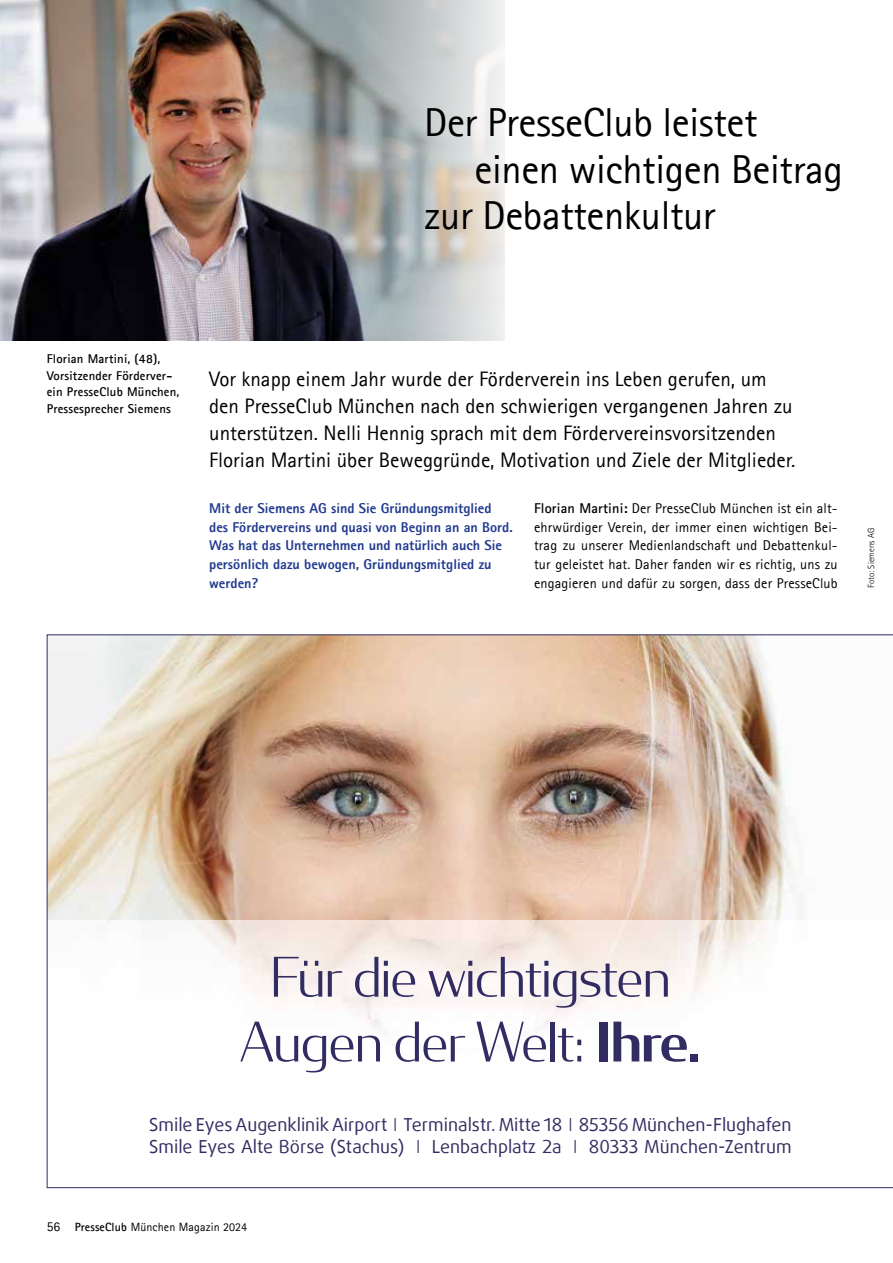
<style>
.page{position:relative;width:893px;height:1263px;background:#fff}
.page>*{position:absolute;margin:0;border:0;box-sizing:border-box;transform-origin:0 0}
.t1{font:300 54px/64.8px "Condor";letter-spacing:-.015em;color:#312c62;text-align:center}
.t2{font:40.5px "Agfa Rotis Sans Serif";letter-spacing:-.01em;color:#000}
.t3{font:21px/27px "Agfa Rotis Sans Serif";color:#000}
.t4{font:18px/21.6px "Daxline LF";color:#312c62}
.t5{font:14.25px/18.8px "Agfa Rotis Sans Serif";letter-spacing:.01em;color:#000;text-align:justify}
.t6{font:800 14.25px/18.8px "Agfa Rotis Sans Serif";color:#213a8f}
.t7{font:700 12.75px/16.5px "Agfa Rotis Sans Serif";letter-spacing:.015em;color:#000}
.t8{font:12px "Agfa Rotis Sans Serif";letter-spacing:.01em;color:#000}
.t9{font:300 9px "Agfa Rotis Sans Serif";color:#000}
.s1{font-weight:700}
.s2{font-weight:500}
.s3{font-weight:300}
.s4{font-size:13.5px}
</style>
<div class="page">
<svg style="left:47px;top:635px;width:845px;height:553px"></svg>
<img style="left:0;top:0;width:505px;height:340px">
<h2 class="t2" style="left:424px;top:99px;width:335px">Der PresseClub leistet</h2>
<h2 class="t2" style="left:475px;top:145px;width:370px">einen wichtigen Beitrag</h2>
<h2 class="t2" style="left:424px;top:192px;width:293px">zur Debattenkultur</h2>
<p class="t7" style="left:47px;top:350px;width:134px">Florian Martini, (48),<br>Vorsitzender Förderver&shy;ein PresseClub München,<br>Pressesprecher Siemens</p>
<p class="t3" style="left:209px;top:366px;width:588px">Vor knapp einem Jahr wurde der Förderverein ins Leben gerufen, um den PresseClub München nach den schwierigen vergangenen Jahren zu unterstützen. Nelli Hennig sprach mit dem Fördervereinsvorsitzenden Florian Martini über Beweggründe, Motivation und Ziele der Mitglieder.</p>
<p class="t6" style="left:209px;top:498px;width:305px">Mit der Siemens AG sind Sie Gründungsmitglied des Fördervereins und quasi von Beginn an an Bord.<br>Was hat das Unternehmen und natürlich auch Sie persönlich dazu bewogen, Gründungsmitglied zu werden?</p>
<p class="t5" style="left:534px;top:498px;width:305px"><span class="s1">Florian Martini:</span> Der PresseClub München ist ein alt&shy;ehrwürdiger Verein, der immer einen wichtigen Bei&shy;trag zu unserer Medienlandschaft und Debattenkul&shy;tur geleistet hat. Daher fanden wir es richtig, uns zu engagieren und dafür zu sorgen, dass der PresseClub</p>
<p class="t9" style="left:866px;top:588px;width:62px;rotate:-90deg">Foto: Siemens AG</p>
<h1 class="t1" style="left:240px;top:943px;width:463px">Für die wichtigsten<br>Augen der Welt: <span class="s2">Ihre.</span></h1>
<p class="t4" style="left:149px;top:1114px;width:644px">Smile Eyes Augenklinik Airport <span class="s3">I</span> Terminalstr. Mitte 18 <span class="s3">I</span> 85356 München-Flughafen<br>Smile Eyes Alte Börse (Stachus) <span class="s3">I</span> Lenbachplatz 2a <span class="s3">I</span> 80333 München-Zentrum</p>
<p class="t8" style="left:47px;top:1219px;width:202px"><span class="s4">56</span> <span class="s1">PresseClub</span> München Magazin 2024</p>
</div>
